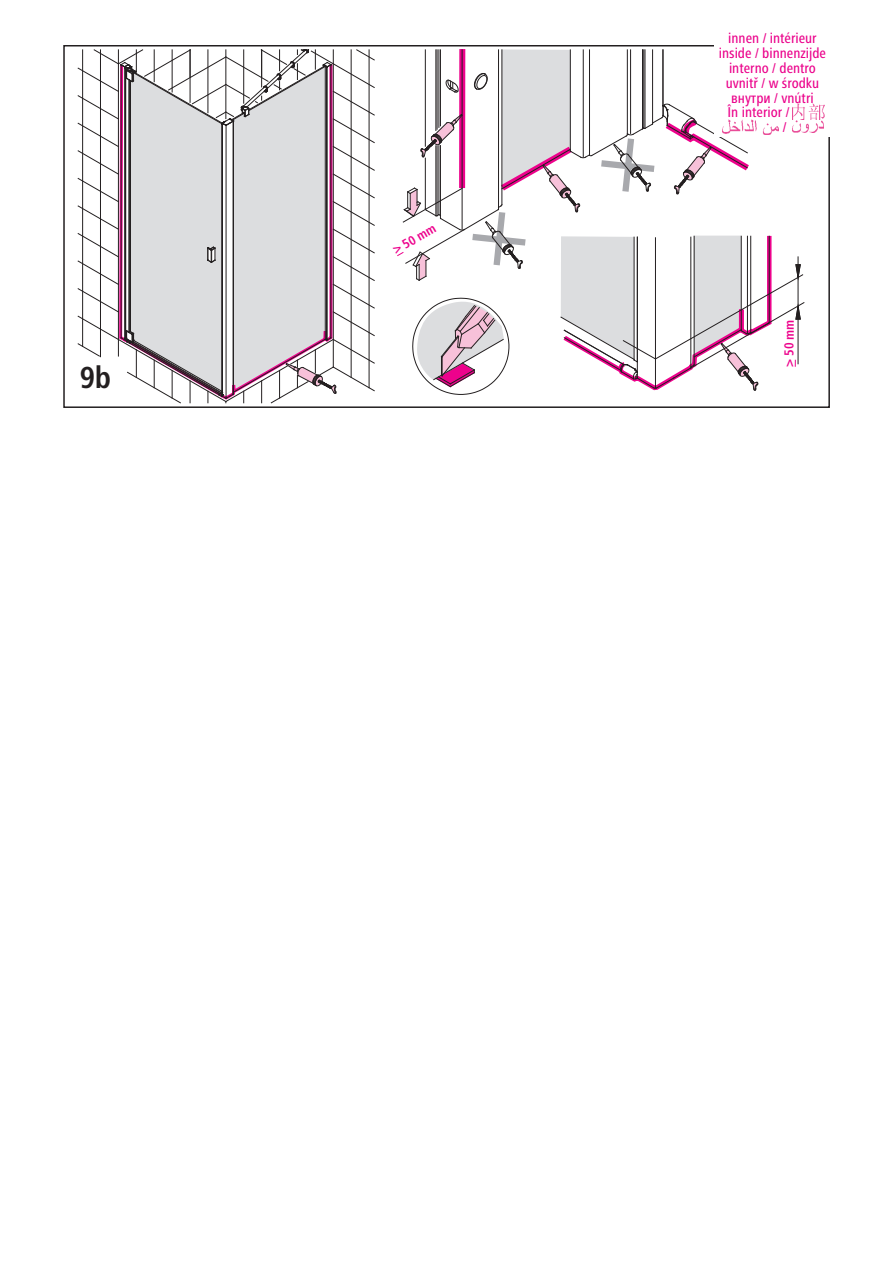
<style>
.page{position:relative;width:893px;height:1263px;background:#fff}
.page>*{position:absolute;margin:0;border:0;box-sizing:border-box;transform-origin:0 0}
.t1{font:700 condensed 31.5px "Frutiger Next LTW1 G";color:#231f20}
.t2{font:500 condensed 14.7px "Frutiger Next LTW1 G";color:#eb028b}
.t3{font:700 condensed 13.5px "Frutiger Next LTW1 G";color:#ed028c}
</style>
<div class="page">
<svg style="left:78px;top:49px;width:297px;height:354px"></svg>
<div style="left:63px;top:45px;width:767px;height:363px;border:2px solid #231f20"></div>
<div style="left:714px;top:30px;width:116px;height:107px;background:#fff"></div>
<img style="left:804px;top:104px;width:20px;height:29px">
<svg style="left:397px;top:49px;width:407px;height:346px"></svg>
<h1 class="t1" style="left:80px;top:360px;width:33px">9b</h1>
<p class="t3" style="left:390px;top:244px;width:49px;rotate:-30deg">&gt; 50 mm</p>
<p class="t2" style="left:728px;top:30px;width:90px">innen / intérieur</p>
<p class="t2" style="left:719px;top:45px;width:109px">inside / binnenzijde</p>
<p class="t2" style="left:729px;top:60px;width:88px">interno / dentro</p>
<p class="t2" style="left:726px;top:74px;width:95px">uvnitř / w środku</p>
<p class="t2" style="left:731px;top:89px;width:84px">внутри / vnútri</p>
<p class="t2" style="left:727px;top:104px;width:63px">În interior /</p>
<p class="t2" style="left:783px;top:119px;width:5px">/</p>
<p class="t3" style="left:781px;top:367px;width:49px;rotate:-89deg">&gt; 50 mm</p>
</div>
